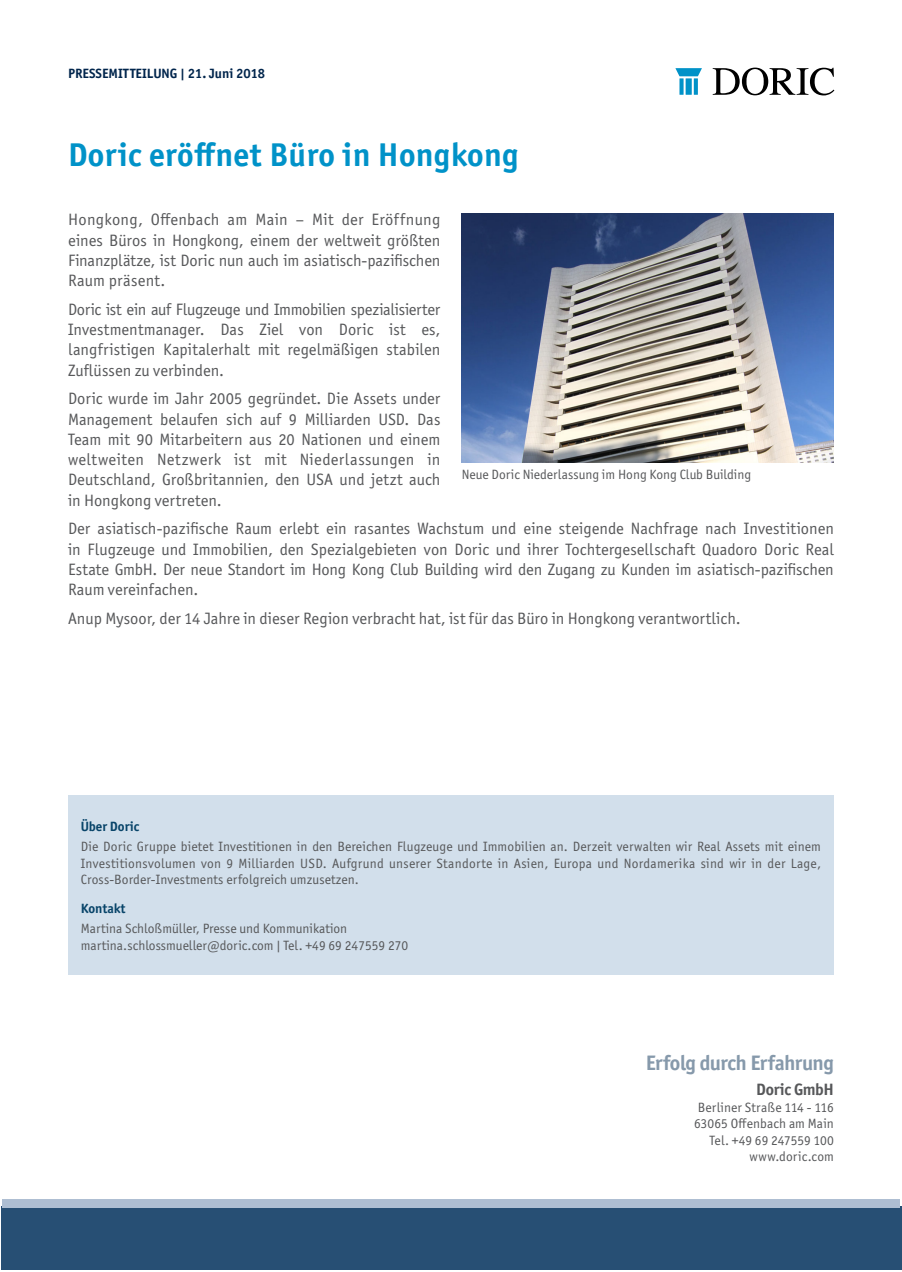
<style>
.page{position:relative;width:902px;height:1272px;background:#fff}
.page>*{position:absolute;margin:0;border:0;box-sizing:border-box;transform-origin:0 0}
.Titel_3{font:700 33px "Officina Sans ITC Std";letter-spacing:.01em;color:#0092c8}
.Fließtext{font:700 21px "Officina Sans ITC Std";letter-spacing:-.025em;color:#8699ab}
.Fließtext_deutsch{font:16.5px/20.2px "Officina Sans ITC Std";color:#57585a;text-align:justify}
.Fließtext-2{font:700 16.5px "Officina Sans ITC Std";letter-spacing:-.02em;color:#57585a}
.Fließtext_-_blauer_K{font:13.5px/16.2px "Officina Sans ITC Std";color:#57585a;text-align:justify}
.Fließtext-3{font:13.5px "Officina Sans ITC Std";letter-spacing:.005em;color:#57585a}
.Fließtext_deutsch-2{font:13.5px "Officina Sans ITC Std";color:#57585a}
.Titel_2{font:700 13.5px "Officina Sans ITC Std";color:#00254c}
.Überschrift_-_blauer{font:700 13.5px "Officina Sans ITC Std";color:#084469}
</style>
<div class="page">
<div style="left:2px;top:1205px;width:899px;height:64px;background:#274f74"></div>
<div style="left:3px;top:1198px;width:897px;height:9px;background:#aebed2"></div>
<img style="left:461px;top:213px;width:372px;height:249px">
<svg style="left:712px;top:68px;width:122px;height:27px"></svg>
<svg style="left:679px;top:78px;width:4px;height:17px"></svg>
<svg style="left:693px;top:78px;width:4px;height:17px"></svg>
<div style="left:685px;top:78px;width:6px;height:17px;background:#0092c8"></div>
<svg style="left:675px;top:68px;width:26px;height:8px"></svg>
<div style="left:68px;top:795px;width:765px;height:180px;background:#d2dfeb"></div>
<p class="Titel_2" style="left:68px;top:65px;width:199px">PRESSEMITTEILUNG | 21. Juni 2018</p>
<p class="Titel_3" style="left:68px;top:135px;width:452px">Doric eröffnet Büro in Hongkong</p>
<p class="Fließtext_deutsch" style="left:68px;top:209px;width:374px">Hongkong, Offenbach am Main – Mit der Eröffnung eines Büros in Hongkong, einem der weltweit größten Finanzplätze, ist Doric nun auch im asiatisch-pazifischen Raum präsent.</p>
<p class="Fließtext_deutsch" style="left:68px;top:299px;width:374px">Doric ist ein auf Flugzeuge und Immobilien spezialisierter Investmentmanager. Das Ziel von Doric ist es, langfristigen Kapitalerhalt mit regelmäßigen stabilen Zuflüssen zu verbinden.</p>
<p class="Fließtext_deutsch" style="left:68px;top:388px;width:374px">Doric wurde im Jahr 2005 gegründet. Die Assets under Management belaufen sich auf 9 Milliarden USD. Das Team mit 90 Mitarbeitern aus 20 Nationen und einem weltweiten Netzwerk ist mit Niederlassungen in Deutschland, Großbritannien, den USA und jetzt auch in Hongkong vertreten.</p>
<p class="Fließtext_deutsch" style="left:68px;top:518px;width:767px">Der asiatisch-pazifische Raum erlebt ein rasantes Wachstum und eine steigende Nachfrage nach Investitionen in Flugzeuge und Immobilien, den Spezialgebieten von Doric und ihrer Tochtergesellschaft Quadoro Doric Real Estate GmbH. Der neue Standort im Hong Kong Club Building wird den Zugang zu Kunden im asiatisch-pazifischen Raum vereinfachen.</p>
<p class="Fließtext_deutsch" style="left:68px;top:608px;width:674px">Anup Mysoor, der 14 Jahre in dieser Region verbracht hat, ist für das Büro in Hongkong verantwortlich.</p>
<p class="Fließtext_deutsch-2" style="left:461px;top:467px;width:291px">Neue Doric Niederlassung im Hong Kong Club Building</p>
<p class="Überschrift_-_blauer" style="left:81px;top:817px;width:60px">Über Doric</p>
<p class="Fließtext_-_blauer_K" style="left:81px;top:838px;width:741px">Die Doric Gruppe bietet Investitionen in den Bereichen Flugzeuge und Immobilien an. Derzeit verwalten wir Real Assets mit einem Investitionsvolumen von 9 Milliarden USD. Aufgrund unserer Standorte in Asien, Europa und Nordamerika sind wir in der Lage, Cross-Border-Investments erfolgreich umzusetzen.</p>
<p class="Überschrift_-_blauer" style="left:81px;top:900px;width:46px">Kontakt</p>
<p class="Fließtext_-_blauer_K" style="left:81px;top:920px;width:329px">Martina Schloßmüller, Presse und Kommunikation martina.schlossmueller@doric.com | Tel. +49 69 247559 270</p>
<p class="Fließtext" style="left:645px;top:1050px;width:190px">Erfolg durch Erfahrung</p>
<p class="Fließtext-2" style="left:756px;top:1079px;width:79px">Doric GmbH</p>
<p class="Fließtext-3" style="left:697px;top:1099px;width:137px">Berliner Straße 114 - 116</p>
<p class="Fließtext-3" style="left:694px;top:1115px;width:141px">63065 Offenbach am Main</p>
<p class="Fließtext-3" style="left:709px;top:1132px;width:126px">Tel. +49 69 247559 100</p>
<p class="Fließtext-3" style="left:749px;top:1148px;width:86px">www.doric.com</p>
</div>
